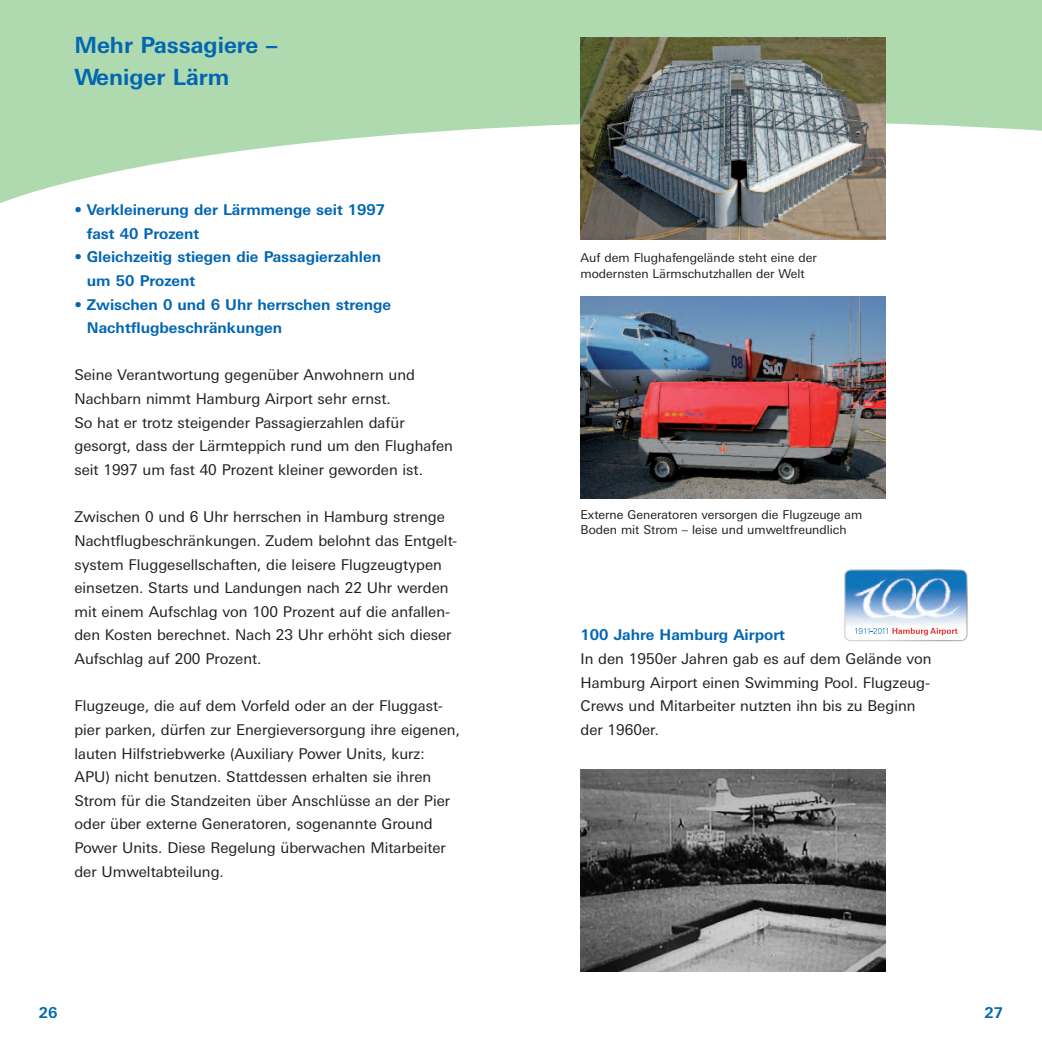
<style>
.page{position:relative;width:1042px;height:1042px;background:#fff}
.page>*{position:absolute;margin:0;border:0;box-sizing:border-box;transform-origin:0 0}
.t1{font:700 22.4px/31.7px "LT Univers Basic";color:#0166b3}
.t2{font:14.88px/23.6px "LT Univers Basic";color:#231f20}
.t3{font:700 14.88px/23.6px "LT Univers Basic";color:#0166b3}
.t4{font:12.25px/15.8px "LT Univers Basic";color:#231f20}
</style>
<div class="page">
<svg style="left:0;top:0;width:1042px;height:209px;fill:#afd9ae"></svg>
<img style="left:580px;top:37px;width:305px;height:202px">
<img style="left:580px;top:296px;width:305px;height:203px">
<img style="left:580px;top:769px;width:305px;height:202px">
<svg style="left:844px;top:569px;width:123px;height:72px"></svg>
<h1 class="t1" style="left:74px;top:32px;width:204px">Mehr Passagiere –<br>Weniger Lärm</h1>
<p class="t3" style="left:87px;top:199px;width:300px;text-indent:-12px">• Verkleinerung der Lärmmenge seit 1997 fast 40 Prozent</p>
<p class="t3" style="left:87px;top:246px;width:296px;text-indent:-12px">• Gleichzeitig stiegen die Passagierzahlen um 50 Prozent</p>
<p class="t3" style="left:87px;top:294px;width:306px;text-indent:-12px">• Zwischen 0 und 6 Uhr herrschen strenge<br>Nachtflugbeschränkungen</p>
<p class="t2" style="left:74px;top:365px;width:380px">Seine Verantwortung gegenüber Anwohnern und Nachbarn nimmt Hamburg Airport sehr ernst.<br>So hat er trotz steigender Passagierzahlen dafür gesorgt, dass der Lärmteppich rund um den Flughafen seit 1997 um fast 40 Prozent kleiner geworden ist.</p>
<p class="t2" style="left:74px;top:506px;width:384px">Zwischen 0 und 6 Uhr herrschen in Hamburg strenge Nachtflugbeschränkungen. Zudem belohnt das Entgelt&shy;system Fluggesellschaften, die leisere Flugzeugtypen einsetzen. Starts und Landungen nach 22 Uhr werden mit einem Aufschlag von 100 Prozent auf die anfallen&shy;den Kosten berechnet. Nach 23 Uhr erhöht sich dieser Aufschlag auf 200 Prozent.</p>
<p class="t2" style="left:74px;top:695px;width:387px">Flugzeuge, die auf dem Vorfeld oder an der Fluggast&shy;pier parken, dürfen zur Energieversorgung ihre eigenen, lauten Hilfstriebwerke (Auxiliary Power Units, kurz:<br>APU) nicht benutzen. Stattdessen erhalten sie ihren Strom für die Standzeiten über Anschlüsse an der Pier oder über externe Generatoren, sogenannte Ground Power Units. Diese Regelung überwachen Mitarbeiter der Umweltabteilung.</p>
<p class="t4" style="left:580px;top:251px;width:238px">Auf dem Flughafengelände steht eine der modernsten Lärmschutzhallen der Welt</p>
<p class="t4" style="left:580px;top:507px;width:283px">Externe Generatoren versorgen die Flugzeuge am<br>Boden mit Strom – leise und umweltfreundlich</p>
<p class="t3" style="left:580px;top:624px;width:206px">100 Jahre Hamburg Airport</p>
<p class="t2" style="left:580px;top:648px;width:353px">In den 1950er Jahren gab es auf dem Gelände von Hamburg Airport einen Swimming Pool. Flugzeug-Crews und Mitarbeiter nutzten ihn bis zu Beginn der 1960er.</p>
<p class="t3" style="left:39px;top:1002px;width:20px">26</p>
<p class="t3" style="left:984px;top:1002px;width:20px">27</p>
</div>
